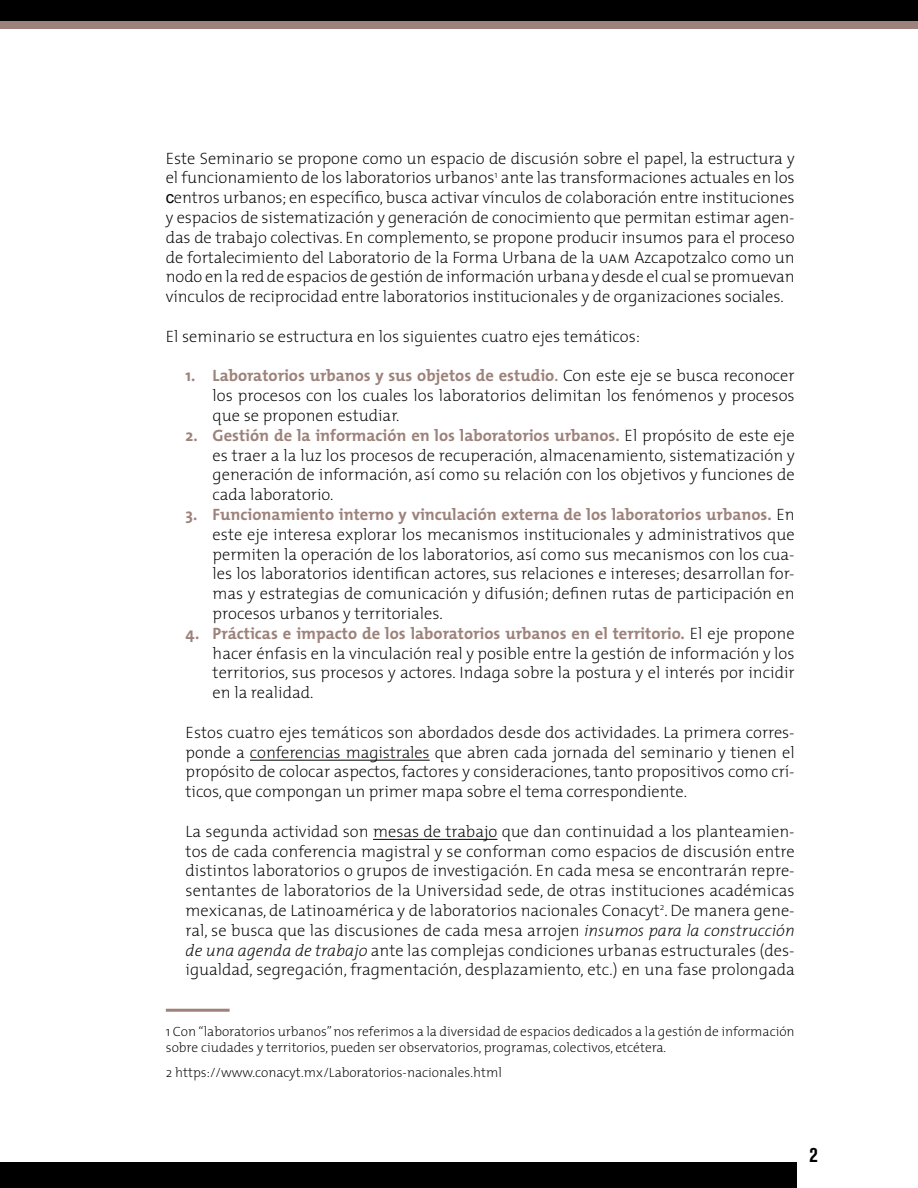
<style>
.page{position:relative;width:918px;height:1188px;background:#fff}
.page>*{position:absolute;margin:0;border:0;box-sizing:border-box;transform-origin:0 0}
.t1{font:21px "Akzidenz Grotesk BQ Bd Cnd Alt";color:#000}
.t2{font:200 16.5px/19.8px "The Mix";color:#000;text-align:justify}
.t3{font:200 13.5px/16.2px "The Mix";color:#000}
.s1{font-family:"Arial";font-weight:400}
.s2{font-family:"The Mix Extra Light Caps";font-weight:400}
.s3{font-weight:700;color:#9c827a}
.s4{font-weight:600;color:#9c827a}
.s5{font-style:italic}
</style>
<div class="page">
<div style="left:0;top:0;width:918px;height:21px;background:#000"></div>
<div style="left:0;top:21px;width:918px;height:8px;background:#9c827a"></div>
<div style="left:0;top:1162px;width:796px;height:26px;background:#000"></div>
<hr style="left:250px;top:760px;width:180px;height:1px;background:#000">
<hr style="left:373px;top:839px;width:124px;height:1px;background:#000">
<hr style="left:166px;top:1009px;width:64px;height:3px;background:#9c827a">
<p class="t2" style="left:166px;top:147px;width:630px">Este Seminario se propone como un espacio de discusión sobre el papel, la estructura y el funcionamiento de los laboratorios urbanos<sup>1</sup> ante las transformaciones actuales en los <span class="s1">c</span>entros urbanos; en específico, busca activar vínculos de colaboración entre instituciones y espacios de sistematización y generación de conocimiento que permitan estimar agen&shy;das de trabajo colectivas. En complemento, se propone producir insumos para el proceso de fortalecimiento del Laboratorio de la Forma Urbana de la <span class="s2">uam</span> Azcapotzalco como un nodo en la red de espacios de gestión de información urbana y desde el cual se promuevan vínculos de reciprocidad entre laboratorios institucionales y de organizaciones sociales.</p>
<p class="t2" style="left:166px;top:326px;width:476px">El seminario se estructura en los siguientes cuatro ejes temáticos:</p>
<p class="t2" style="left:213px;top:365px;width:584px;text-indent:-27px"><span class="s3">1. Laboratorios urbanos y sus objetos de estudio</span><span class="s4">.</span> Con este eje se busca reconocer los procesos con los cuales los laboratorios delimitan los fenómenos y procesos que se proponen estudiar.</p>
<p class="t2" style="left:213px;top:425px;width:584px;text-indent:-27px"><span class="s3">2. Gestión de la información en los laboratorios urbanos.</span> El propósito de este eje es traer a la luz los procesos de recuperación, almacenamiento, sistematización y generación de información, así como su relación con los objetivos y funciones de cada laboratorio.</p>
<p class="t2" style="left:213px;top:504px;width:584px;text-indent:-27px"><span class="s3">3. Funcionamiento interno y vinculación externa de los laboratorios urbanos.</span> En este eje interesa explorar los mecanismos institucionales y administrativos que permiten la operación de los laboratorios, así como sus mecanismos con los cua&shy;les los laboratorios identifican actores, sus relaciones e intereses; desarrollan for&shy;mas y estrategias de comunicación y difusión; definen rutas de participación en procesos urbanos y territoriales.</p>
<p class="t2" style="left:213px;top:623px;width:584px;text-indent:-27px"><span class="s3">4. Prácticas e impacto de los laboratorios urbanos en el territorio.</span> El eje propone hacer énfasis en la vinculación real y posible entre la gestión de información y los territorios, sus procesos y actores. Indaga sobre la postura y el interés por incidir en la realidad.</p>
<p class="t2" style="left:186px;top:722px;width:611px">Estos cuatro ejes temáticos son abordados desde dos actividades. La primera corres&shy;ponde a conferencias magistrales que abren cada jornada del seminario y tienen el propósito de colocar aspectos, factores y consideraciones, tanto propositivos como crí&shy;ticos, que compongan un primer mapa sobre el tema correspondiente.</p>
<p class="t2" style="left:186px;top:821px;width:611px">La segunda actividad son mesas de trabajo que dan continuidad a los planteamien&shy;tos de cada conferencia magistral y se conforman como espacios de discusión entre distintos laboratorios o grupos de investigación. En cada mesa se encontrarán repre&shy;sentantes de laboratorios de la Universidad sede, de otras instituciones académicas mexicanas, de Latinoamérica y de laboratorios nacionales Conacyt<sup>2</sup>. De manera gene&shy;ral, se busca que las discusiones de cada mesa arrojen <span class="s5">insumos para la construcción de una agenda de trabajo</span> ante las complejas condiciones urbanas estructurales (des&shy;igualdad, segregación, fragmentación, desplazamiento, etc.) en una fase prolongada</p>
<p class="t3" style="left:166px;top:1023px;width:630px">1 Con “laboratorios urbanos” nos referimos a la diversidad de espacios dedicados a la gestión de información sobre ciudades y territorios, pueden ser observatorios, programas, colectivos, etcétera.</p>
<p class="t3" style="left:166px;top:1064px;width:338px">2 https://www.conacyt.mx/Laboratorios-nacionales.html</p>
<p class="t1" style="left:810px;top:1142px;width:10px">2</p>
</div>
